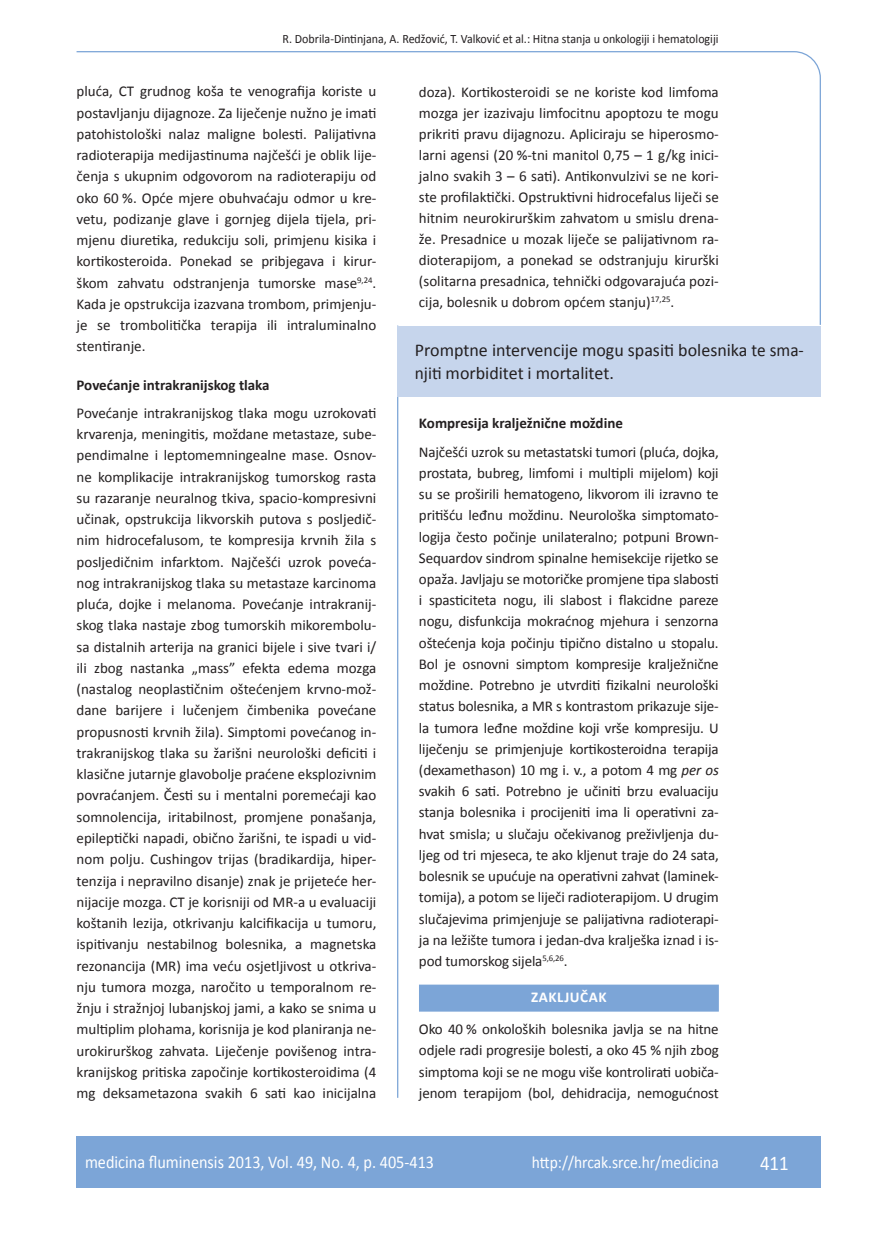
<style>
.page{position:relative;width:872px;height:1234px;background:#fff}
.page>*{position:absolute;margin:0;border:0;box-sizing:border-box;transform-origin:0 0}
.t1{font:21px "Calibri";color:#fff;scale:.9 1}
.t2{font:18px/22.5px "Calibri";color:#231f20}
.t3{font:18px "Calibri";color:#fff;scale:.9 1}
.t4{font:17.25px "Calibri";color:#fff;scale:.9 1}
.t5{font:15px/21.3px "Calibri";letter-spacing:-.01em;color:#231f20;text-align:justify}
.t6{font:700 15px "Calibri";color:#231f20}
.t7{font:700 15px "Calibri";letter-spacing:.04em;color:#fff}
.t8{font:12.75px "Calibri";color:#231f20;scale:.94 1}
.s1{font-style:italic}
</style>
<div class="page">
<svg style="left:76px;top:51px;width:745px;height:274px"></svg>
<hr style="left:397px;top:325px;width:1px;height:772px;background:#7ca5d7">
<div style="left:77px;top:1135px;width:744px;height:51px;background:#7ca5d7"></div>
<div style="left:398px;top:325px;width:423px;height:71px;background:#c6d5ec"></div>
<div style="left:419px;top:984px;width:300px;height:27px;background:#7ca5d7"></div>
<p class="t8" style="left:283px;top:30px;width:465px">R. Dobrila-Dintinjana, A. Redžović, T. Valković et al.: Hitna stanja u onkologiji i hematologiji</p>
<p class="t5" style="left:77px;top:80px;width:301px">pluća, CT grudnog koša te venografija koriste u postavljanju dijagnoze. Za liječenje nužno je imati patohistološki nalaz maligne bolesti. Palijativna radioterapija medijastinuma najčešći je oblik lije&shy;čenja s ukupnim odgovorom na radioterapiju od oko 60 %. Opće mjere obuhvaćaju odmor u kre&shy;vetu, podizanje glave i gornjeg dijela tijela, pri&shy;mjenu diuretika, redukciju soli, primjenu kisika i kortikosteroida. Ponekad se pribjegava i kirur&shy;škom zahvatu odstranjenja tumorske mase<sup>9,24</sup>.<br>Kada je opstrukcija izazvana trombom, primjenju&shy;je se trombolitička terapija ili intraluminalno stentiranje.</p>
<p class="t6" style="left:77px;top:375px;width:195px">Povećanje intrakranijskog tlaka</p>
<p class="t5" style="left:77px;top:401px;width:301px">Povećanje intrakranijskog tlaka mogu uzrokovati krvarenja, meningitis, moždane metastaze, sube&shy;pendimalne i leptomemningealne mase. Osnov&shy;ne komplikacije intrakranijskog tumorskog rasta su razaranje neuralnog tkiva, spacio-kompresivni učinak, opstrukcija likvorskih putova s posljedič&shy;nim hidrocefalusom, te kompresija krvnih žila s posljedičnim infarktom. Najčešći uzrok poveća&shy;nog intrakranijskog tlaka su metastaze karcinoma pluća, dojke i melanoma. Povećanje intrakranij&shy;skog tlaka nastaje zbog tumorskih mikorembolu&shy;sa distalnih arterija na granici bijele i sive tvari i/ ili zbog nastanka „mass” efekta edema mozga (nastalog neoplastičnim oštećenjem krvno-mož&shy;dane barijere i lučenjem čimbenika povećane propusnosti krvnih žila). Simptomi povećanog in&shy;trakranijskog tlaka su žarišni neurološki deficiti i klasične jutarnje glavobolje praćene eksplozivnim povraćanjem. Česti su i mentalni poremećaji kao somnolencija, iritabilnost, promjene ponašanja, epileptički napadi, obično žarišni, te ispadi u vid&shy;nom polju. Cushingov trijas (bradikardija, hiper&shy;tenzija i nepravilno disanje) znak je prijeteće her&shy;nijacije mozga. CT je korisniji od MR-a u evaluaciji koštanih lezija, otkrivanju kalcifikacija u tumoru, ispitivanju nestabilnog bolesnika, a magnetska rezonancija (MR) ima veću osjetljivost u otkriva&shy;nju tumora mozga, naročito u temporalnom re&shy;žnju i stražnjoj lubanjskoj jami, a kako se snima u multiplim plohama, korisnija je kod planiranja ne&shy;urokirurškog zahvata. Liječenje povišenog intra&shy;kranijskog pritiska započinje kortikosteroidima (4 mg deksametazona svakih 6 sati kao inicijalna</p>
<p class="t5" style="left:419px;top:80px;width:301px">doza). Kortikosteroidi se ne koriste kod limfoma mozga jer izazivaju limfocitnu apoptozu te mogu prikriti pravu dijagnozu. Apliciraju se hiperosmo&shy;larni agensi (20 %-tni manitol 0,75 – 1 g/kg inici&shy;jalno svakih 3 – 6 sati). Antikonvulzivi se ne kori&shy;ste profilaktički. Opstruktivni hidrocefalus liječi se hitnim neurokirurškim zahvatom u smislu drena&shy;že. Presadnice u mozak liječe se palijativnom ra&shy;dioterapijom, a ponekad se odstranjuju kirurški (solitarna presadnica, tehnički odgovarajuća pozi&shy;cija, bolesnik u dobrom općem stanju)<sup>17,25</sup>.</p>
<p class="t2" style="left:415px;top:338px;width:390px">Promptne intervencije mogu spasiti bolesnika te sma&shy;njiti morbiditet i mortalitet.</p>
<p class="t6" style="left:419px;top:414px;width:205px">Kompresija kralježnične moždine</p>
<p class="t5" style="left:419px;top:440px;width:301px">Najčešći uzrok su metastatski tumori (pluća, dojka, prostata, bubreg, limfomi i multipli mijelom) koji su se proširili hematogeno, likvorom ili izravno te pritišću leđnu moždinu. Neurološka simptomato&shy;logija često počinje unilateralno; potpuni Brown-Sequardov sindrom spinalne hemisekcije rijetko se opaža. Javljaju se motoričke promjene tipa slabosti i spasticiteta nogu, ili slabost i flakcidne pareze nogu, disfunkcija mokraćnog mjehura i senzorna oštećenja koja počinju tipično distalno u stopalu.<br>Bol je osnovni simptom kompresije kralježnične moždine. Potrebno je utvrditi fizikalni neurološki status bolesnika, a MR s kontrastom prikazuje sije&shy;la tumora leđne moždine koji vrše kompresiju. U liječenju se primjenjuje kortikosteroidna terapija (dexamethason) 10 mg i. v., a potom 4 mg <span class="s1">per os </span>svakih 6 sati. Potrebno je učiniti brzu evaluaciju stanja bolesnika i procijeniti ima li operativni za&shy;hvat smisla; u slučaju očekivanog preživljenja du&shy;ljeg od tri mjeseca, te ako kljenut traje do 24 sata, bolesnik se upućuje na operativni zahvat (laminek&shy;tomija), a potom se liječi radioterapijom. U drugim slučajevima primjenjuje se palijativna radioterapi&shy;ja na ležište tumora i jedan-dva kralješka iznad i is&shy;pod tumorskog sijela<sup>5,6,26</sup>.</p>
<p class="t7" style="left:531px;top:987px;width:77px">ZAKLJUČAK</p>
<p class="t5" style="left:419px;top:1017px;width:301px">Oko 40 % onkoloških bolesnika javlja se na hitne odjele radi progresije bolesti, a oko 45 % njih zbog simptoma koji se ne mogu više kontrolirati uobiča&shy;jenom terapijom (bol, dehidracija, nemogućnost</p>
<p class="t3" style="left:85px;top:1150px;width:389px">medicina fluminensis 2013, Vol. 49, No. 4, p. 405-413</p>
<p class="t4" style="left:532px;top:1151px;width:209px">http://hrcak.srce.hr/medicina</p>
<h1 class="t1" style="left:760px;top:1149px;width:33px">411</h1>
</div>
